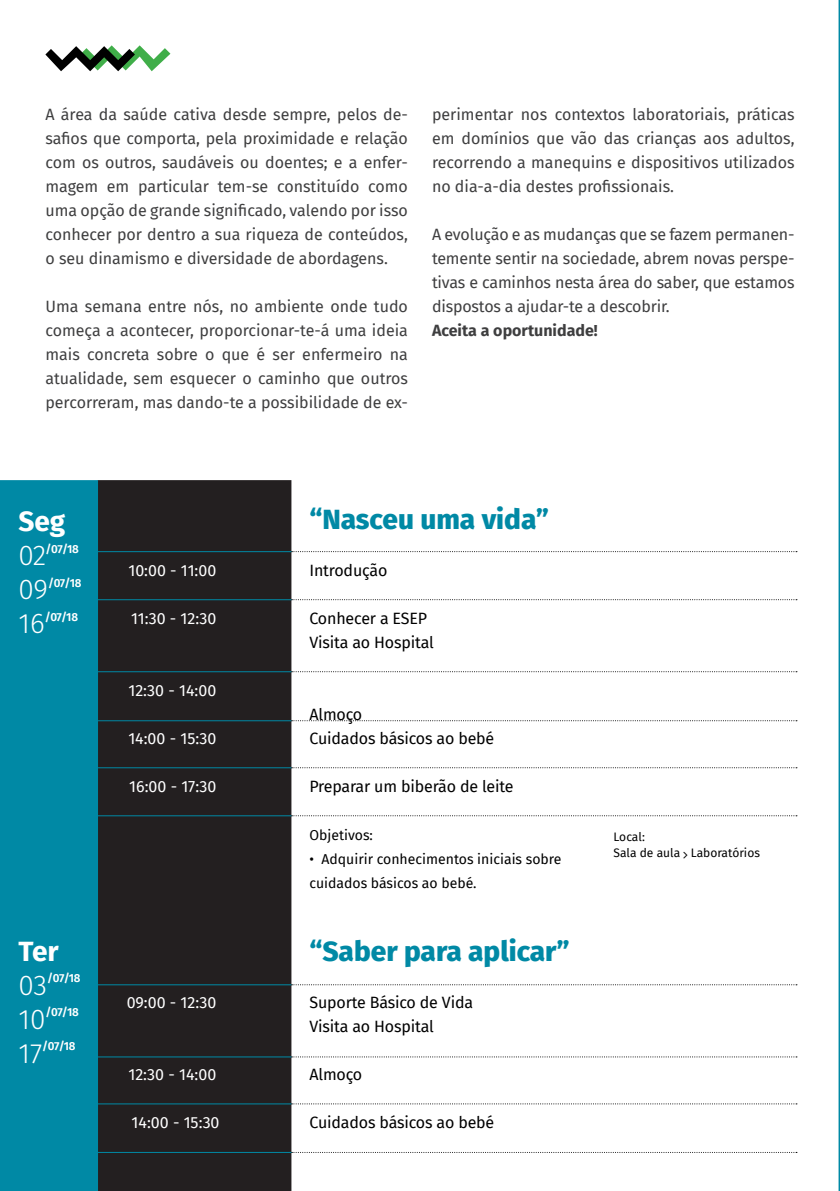
<style>
.page{position:relative;width:840px;height:1191px;background:#fff}
.page>*{position:absolute;margin:0;border:0;box-sizing:border-box;transform-origin:0 0}
.UCP{font:800 28px "Fira Sans";color:#0089a5}
.UCP-2{font:300 28px "Fira Sans";letter-spacing:-.005em;color:#fff}
.UCP-3{font:700 28px "Fira Sans";color:#fff}
.UCP-4{font:16px/24px "Fira Sans";color:#3e3e3f;text-align:justify}
.texto{font:16px "Fira Sans";letter-spacing:-.01em;color:#000}
.texto-2{font:16px "Fira Sans";color:#fff}
.UCP-5{font:700 16px "Fira Sans";color:#3e3e3f}
.texto-3{font:14px/24px "Fira Sans";color:#000}
.texto-4{font:12px "Fira Sans";color:#000}
.UCP-6{font:600 11.6px "Fira Sans";letter-spacing:-.035em;color:#fff}
</style>
<div class="page">
<svg style="left:838px;top:0;width:2px;height:1191px"></svg>
<div style="left:98px;top:480px;width:193px;height:711px;background:#231f20"></div>
<div style="left:0;top:480px;width:98px;height:711px;background:#0089a5"></div>
<svg style="left:291px;top:551px;width:505px;height:1px"></svg>
<hr style="left:98px;top:551px;width:193px;height:1px;background:#0089a5">
<svg style="left:291px;top:599px;width:505px;height:1px"></svg>
<hr style="left:98px;top:599px;width:193px;height:1px;background:#0089a5">
<svg style="left:291px;top:671px;width:505px;height:1px"></svg>
<hr style="left:98px;top:671px;width:193px;height:1px;background:#0089a5">
<svg style="left:291px;top:720px;width:505px;height:1px"></svg>
<hr style="left:98px;top:720px;width:193px;height:1px;background:#0089a5">
<svg style="left:291px;top:767px;width:505px;height:1px"></svg>
<hr style="left:98px;top:767px;width:193px;height:1px;background:#0089a5">
<svg style="left:291px;top:815px;width:505px;height:1px"></svg>
<svg style="left:291px;top:984px;width:505px;height:1px"></svg>
<svg style="left:291px;top:1152px;width:505px;height:1px"></svg>
<svg style="left:291px;top:1056px;width:505px;height:1px"></svg>
<svg style="left:291px;top:1103px;width:505px;height:1px"></svg>
<hr style="left:98px;top:815px;width:193px;height:1px;background:#0089a5">
<hr style="left:98px;top:984px;width:193px;height:1px;background:#0089a5">
<hr style="left:98px;top:1152px;width:193px;height:1px;background:#0089a5">
<hr style="left:98px;top:1056px;width:193px;height:1px;background:#0089a5">
<hr style="left:98px;top:1103px;width:193px;height:1px;background:#0089a5">
<svg style="left:45px;top:45px;width:125px;height:26px"></svg>
<p class="UCP-4" style="left:45px;top:102px;width:364px">A área da saúde cativa desde sempre, pelos de&shy;safios que comporta, pela proximidade e relação com os outros, saudáveis ou doentes; e a enfer&shy;magem em particular tem-se constituído como uma opção de grande significado, valendo por isso conhecer por dentro a sua riqueza de conteúdos, o seu dinamismo e diversidade de abordagens.</p>
<p class="UCP-4" style="left:45px;top:294px;width:364px">Uma semana entre nós, no ambiente onde tudo começa a acontecer, proporcionar-te-á uma ideia mais concreta sobre o que é ser enfermeiro na atualidade, sem esquecer o caminho que outros percorreram, mas dando-te a possibilidade de ex-</p>
<p class="UCP-4" style="left:432px;top:102px;width:364px">perimentar nos contextos laboratoriais, práticas em domínios que vão das crianças aos adultos, recorrendo a manequins e dispositivos utilizados no dia-a-dia destes profissionais.</p>
<p class="UCP-4" style="left:432px;top:222px;width:364px">A evolução e as mudanças que se fazem permanen&shy;temente sentir na sociedade, abrem novas perspe&shy;tivas e caminhos nesta área do saber, que estamos dispostos a ajudar-te a descobrir.</p>
<p class="UCP-5" style="left:432px;top:317px;width:167px">Aceita a oportunidade!</p>
<p class="UCP-3" style="left:18px;top:498px;width:48px">Seg</p>
<p class="UCP-2" style="left:18px;top:536px;width:29px">02</p>
<p class="UCP-6" style="left:45px;top:539px;width:35px">/07/18</p>
<p class="UCP-2" style="left:18px;top:570px;width:31px">09</p>
<p class="UCP-6" style="left:48px;top:573px;width:35px">/07/18</p>
<p class="UCP-2" style="left:18px;top:604px;width:28px">16</p>
<p class="UCP-6" style="left:45px;top:607px;width:35px">/07/18</p>
<p class="texto-2" style="left:128px;top:558px;width:89px">10:00 - 11:00</p>
<p class="texto-2" style="left:131px;top:606px;width:87px">11:30 - 12:30</p>
<p class="texto-2" style="left:128px;top:678px;width:89px">12:30 - 14:00</p>
<p class="texto-2" style="left:128px;top:726px;width:89px">14:00 - 15:30</p>
<p class="texto-2" style="left:129px;top:774px;width:89px">16:00 - 17:30</p>
<p class="UCP-3" style="left:18px;top:927px;width:42px">Ter</p>
<p class="UCP-2" style="left:18px;top:965px;width:30px">03</p>
<p class="UCP-6" style="left:47px;top:968px;width:35px">/07/18</p>
<p class="UCP-2" style="left:18px;top:999px;width:28px">10</p>
<p class="UCP-6" style="left:45px;top:1002px;width:35px">/07/18</p>
<p class="UCP-2" style="left:18px;top:1033px;width:25px">17</p>
<p class="UCP-6" style="left:42px;top:1036px;width:35px">/07/18</p>
<p class="texto-2" style="left:127px;top:990px;width:91px">09:00 - 12:30</p>
<p class="texto-2" style="left:128px;top:1062px;width:89px">12:30 - 14:00</p>
<p class="texto-2" style="left:131px;top:1110px;width:89px">14:00 - 15:30</p>
<p class="UCP" style="left:309px;top:494px;width:241px">“Nasceu uma vida”</p>
<p class="texto" style="left:309px;top:558px;width:79px">Introdução</p>
<p class="texto" style="left:309px;top:606px;width:119px">Conhecer a ESEP</p>
<p class="texto" style="left:309px;top:630px;width:126px">Visita ao Hospital</p>
<p class="texto" style="left:309px;top:702px;width:54px">Almoço</p>
<p class="texto" style="left:309px;top:726px;width:186px">Cuidados básicos ao bebé</p>
<p class="texto" style="left:309px;top:774px;width:205px">Preparar um biberão de leite</p>
<p class="texto-3" style="left:309px;top:823px;width:65px">Objetivos:</p>
<p class="texto-3" style="left:309px;top:847px;width:253px">• Adquirir conhecimentos iniciais sobre cuidados básicos ao bebé.</p>
<p class="UCP" style="left:309px;top:927px;width:262px">“Saber para aplicar”</p>
<p class="texto" style="left:309px;top:990px;width:165px">Suporte Básico de Vida</p>
<p class="texto" style="left:309px;top:1014px;width:126px">Visita ao Hospital</p>
<p class="texto" style="left:309px;top:1062px;width:54px">Almoço</p>
<p class="texto" style="left:309px;top:1110px;width:186px">Cuidados básicos ao bebé</p>
<p class="texto-4" style="left:613px;top:827px;width:33px">Local:</p>
<p class="texto-4" style="left:613px;top:843px;width:148px">Sala de aula Laboratórios</p>
</div>
